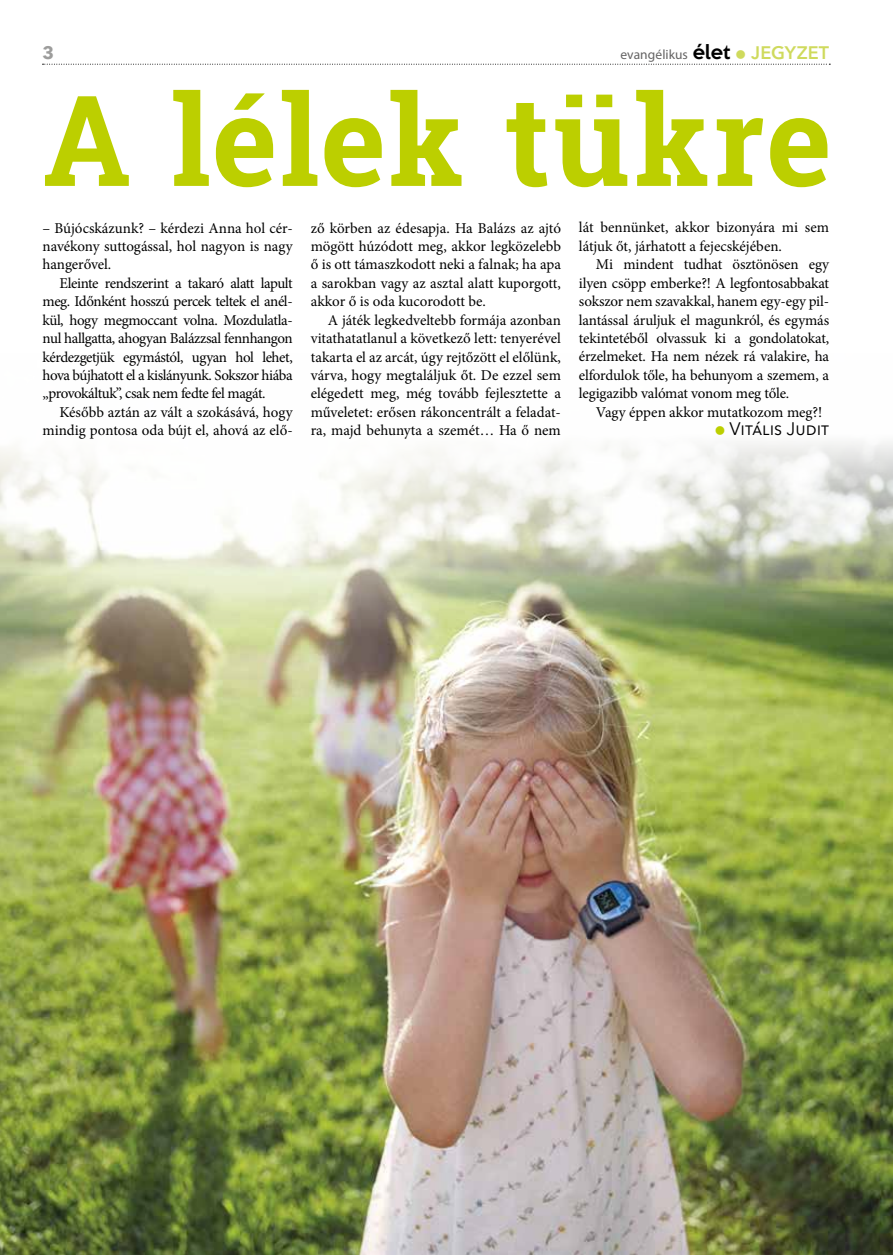
<style>
.page{position:relative;width:893px;height:1255px;background:#fff}
.page>*{position:absolute;margin:0;border:0;box-sizing:border-box;transform-origin:0 0}
.t1{font:700 126px "Roboto Slab";letter-spacing:.02em;color:#bccf00}
.t2{font:18px "Avenir Next LT Pro";color:#000}
.t3{font:700 18px "Avenir Next LT Pro";color:#9d9d9c}
.t4{font:15px/18.5px "Minion Pro";letter-spacing:-.005em;color:#000;text-align:justify}
.t5{font:13.5px "Myriad Pro";letter-spacing:.005em;color:#646363}
.s1{font-family:"Keep Calm";font-weight:500;font-size:18px;color:#000}
.s2{color:#cfda5d}
.s3{font-family:"Avenir Next LT Pro";font-weight:600;font-size:18px;color:#cfda5d}
.s4{color:#bccf00}
</style>
<div class="page">
<svg style="left:43px;top:64px;width:787px;height:1px"></svg>
<img style="left:0;top:442px;width:893px;height:812px">
<p class="t3" style="left:43px;top:42px;width:13px">3</p>
<p class="t5" style="left:620px;top:46px;width:206px">evangélikus <span class="s1">élet</span> <span class="s2">●</span> <span class="s3">JEGYZET</span></p>
<h1 class="t1" style="left:43px;top:54px;width:791px">A lélek tükre</h1>
<p class="t4" style="left:43px;top:218px;width:252px">– Bújócskázunk? – kérdezi Anna hol cér&shy;navékony suttogással, hol nagyon is nagy hangerővel.</p>
<p class="t4" style="left:43px;top:274px;width:252px;text-indent:17px">Eleinte rendszerint a takaró alatt lapult meg. Időnként hosszú percek teltek el anél&shy;kül, hogy megmoccant volna. Mozdulatla&shy;nul hallgatta, ahogyan Balázzsal fennhangon kérdezgetjük egymástól, ugyan hol lehet, hova bújhatott el a kislányunk. Sokszor hiába „provokáltuk”, csak nem fedte fel magát.</p>
<p class="t4" style="left:43px;top:403px;width:252px;text-align:right">Később aztán az vált a szokásává, hogy mindig pontosa oda bújt el, ahová az elő-</p>
<p class="t4" style="left:579px;top:218px;width:252px">lát bennünket, akkor bizonyára mi sem látjuk őt, járhatott a fejecskéjében.</p>
<p class="t4" style="left:579px;top:255px;width:252px;text-indent:17px">Mi mindent tudhat ösztönösen egy ilyen csöpp emberke?! A legfontosabbakat sokszor nem szavakkal, hanem egy-egy pil&shy;lantással áruljuk el magunkról, és egymás tekintetéből olvassuk ki a gondolatokat, érzelmeket. Ha nem nézek rá valakire, ha elfordulok tőle, ha behunyom a szemem, a legigazibb valómat vonom meg tőle.</p>
<p class="t4" style="left:596px;top:403px;width:228px">Vagy éppen akkor mutatkozom meg?!</p>
<p class="t2" style="left:714px;top:418px;width:116px"><span class="s4">●</span> Vitális Judit</p>
<p class="t4" style="left:311px;top:218px;width:252px">ző körben az édesapja. Ha Balázs az ajtó mögött húzódott meg, akkor legközelebb ő is ott támaszkodott neki a falnak; ha apa a sarokban vagy az asztal alatt kuporgott, akkor ő is oda kucorodott be.</p>
<p class="t4" style="left:311px;top:311px;width:252px;text-indent:17px">A játék legkedveltebb formája azonban vitathatatlanul a következő lett: tenyerével takarta el az arcát, úgy rejtőzött el előlünk, várva, hogy megtaláljuk őt. De ezzel sem elégedett meg, még tovább fejlesztette a műveletet: erősen rákoncentrált a feladat&shy;ra, majd behunyta a szemét… Ha ő nem</p>
</div>
